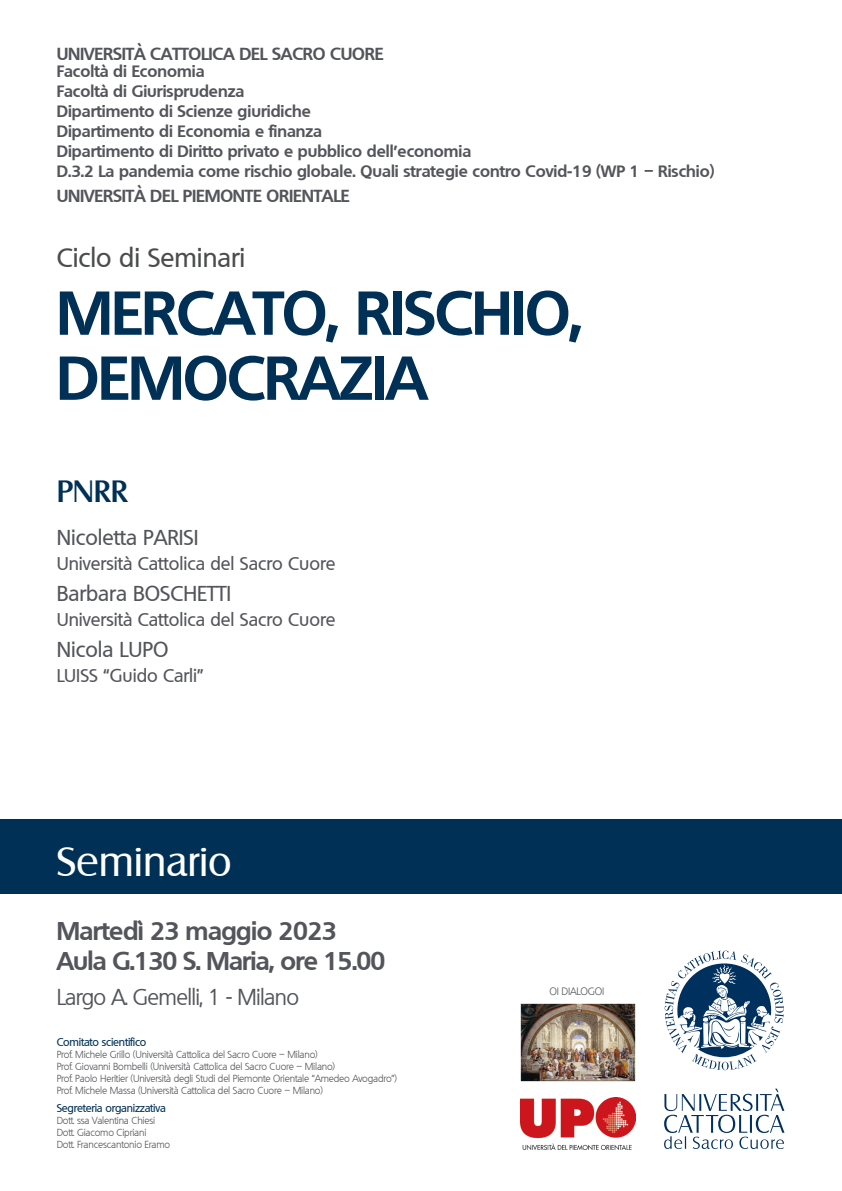
<style>
.page{position:relative;width:842px;height:1191px;background:#fff}
.page>*{position:absolute;margin:0;border:0;box-sizing:border-box;transform-origin:0 0}
.Titolo{font:700 60px/65px "Quebec";letter-spacing:-.015em;color:#003056}
.Evento{font:40px "Salzburg";color:#fff}
.Titolo_3{font:500 30px "Salzburg";color:#003056}
.Sopratitolo{font:500 26px "Quebec";color:#4b4c4d}
.Aula-ora{font:700 25px "Quebec";letter-spacing:-.03em;color:#54555a}
.Data{font:700 25px "Quebec";letter-spacing:-.02em;color:#54555a}
.Luogo{font:22px "Quebec";letter-spacing:-.03em;color:#54555a}
.professore{font:500 21px "Quebec";color:#54555a}
.professore-2{font:500 18px "Quebec";color:#54555a}
.Uni{font:700 17px "Quebec";letter-spacing:-.01em;color:#54555a}
.Fac-Dip{font:700 16px "Quebec";color:#54555a}
.info_tit{font:500 11px "Quebec";letter-spacing:-.02em;color:#003056}
.info{font:300 10.5px "Quebec";letter-spacing:-.02em;color:#54555a}
.info-2{font:300 10px "Quebec";letter-spacing:-.02em;color:#54555a}
</style>
<div class="page">
<div style="left:0;top:819px;width:842px;height:75px;background:#003056"></div>
<svg style="left:664px;top:950px;width:120px;height:120px"></svg>
<svg style="left:664px;top:1088px;width:120px;height:61px"></svg>
<img style="left:521px;top:1097px;width:114px;height:52px">
<img style="left:521px;top:1003px;width:114px;height:78px">
<p class="Uni" style="left:57px;top:43px;width:328px">UNIVERSITÀ CATTOLICA DEL SACRO CUORE</p>
<p class="Fac-Dip" style="left:57px;top:61px;width:149px">Facoltà di Economia</p>
<p class="Fac-Dip" style="left:57px;top:81px;width:189px">Facoltà di Giurisprudenza</p>
<p class="Fac-Dip" style="left:57px;top:101px;width:256px">Dipartimento di Scienze giuridiche</p>
<p class="Fac-Dip" style="left:57px;top:121px;width:267px">Dipartimento di Economia e finanza</p>
<p class="Fac-Dip" style="left:57px;top:141px;width:416px">Dipartimento di Diritto privato e pubblico dell’economia</p>
<p class="Fac-Dip" style="left:57px;top:161px;width:659px">D.3.2 La pandemia come rischio globale. Quali strategie contro Covid-19 (WP 1 – Rischio)</p>
<p class="Uni" style="left:57px;top:184px;width:294px">UNIVERSITÀ DEL PIEMONTE ORIENTALE</p>
<p class="Sopratitolo" style="left:57px;top:240px;width:190px">Ciclo di Seminari</p>
<p class="Titolo" style="left:57px;top:279px;width:528px">MERCATO, RISCHIO,<br>DEMOCRAZIA</p>
<p class="Titolo_3" style="left:57px;top:473px;width:72px">PNRR</p>
<p class="professore" style="left:57px;top:524px;width:143px">Nicoletta PARISI</p>
<p class="professore-2" style="left:57px;top:552px;width:280px">Università Cattolica del Sacro Cuore</p>
<p class="professore" style="left:57px;top:580px;width:176px">Barbara BOSCHETTI</p>
<p class="professore-2" style="left:57px;top:608px;width:280px">Università Cattolica del Sacro Cuore</p>
<p class="professore" style="left:57px;top:635px;width:113px">Nicola LUPO</p>
<p class="professore-2" style="left:57px;top:663px;width:149px">LUISS “Guido Carli”</p>
<p class="Evento" style="left:57px;top:837px;width:177px">Seminario</p>
<p class="Data" style="left:57px;top:914px;width:281px">Martedì 23 maggio 2023</p>
<p class="Aula-ora" style="left:57px;top:944px;width:330px">Aula G.130 S. Maria, ore 15.00</p>
<p class="Luogo" style="left:57px;top:983px;width:244px">Largo A. Gemelli, 1 - Milano</p>
<p class="info_tit" style="left:57px;top:1034px;width:91px">Comitato scientifico</p>
<p class="info-2" style="left:57px;top:1047px;width:263px">Prof. Michele Grillo (Università Cattolica del Sacro Cuore – Milano)</p>
<p class="info-2" style="left:57px;top:1059px;width:280px">Prof. Giovanni Bombelli (Università Cattolica del Sacro Cuore – Milano)</p>
<p class="info-2" style="left:57px;top:1071px;width:342px">Prof. Paolo Heritier (Università degli Studi del Piemonte Orientale “Amedeo Avogadro”)</p>
<p class="info-2" style="left:57px;top:1083px;width:268px">Prof. Michele Massa (Università Cattolica del Sacro Cuore – Milano)</p>
<p class="info_tit" style="left:57px;top:1101px;width:111px">Segreteria organizzativa</p>
<p class="info-2" style="left:57px;top:1114px;width:100px">Dott. ssa Valentina Chiesi</p>
<p class="info-2" style="left:57px;top:1126px;width:91px">Dott. Giacomo Cipriani</p>
<p class="info-2" style="left:57px;top:1138px;width:115px">Dott. Francescantonio Eramo</p>
<p class="info" style="left:549px;top:984px;width:56px">OI DIALOGOI</p>
</div>
